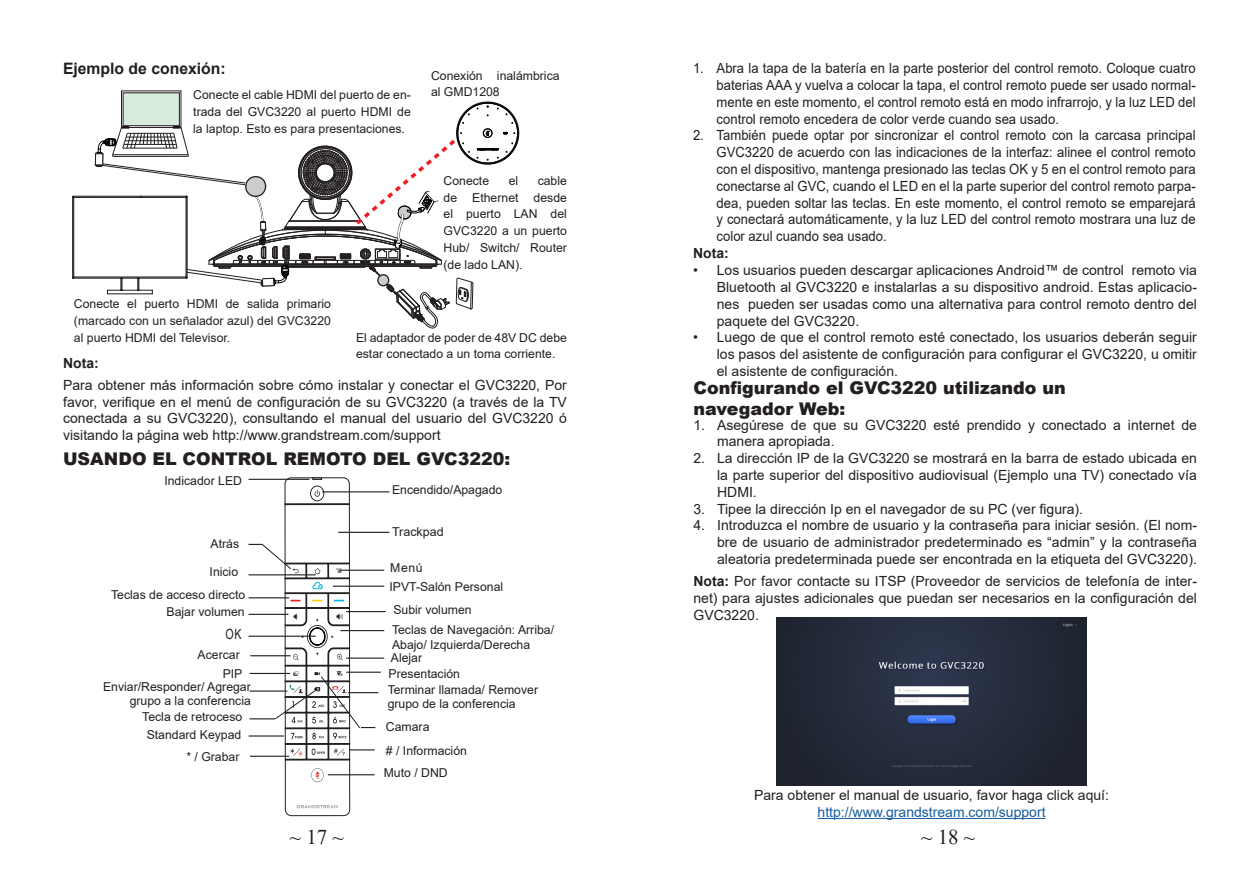
<style>
.page{position:relative;width:1260px;height:882px;background:#fff}
.page>*{position:absolute;margin:0;border:0;box-sizing:border-box;transform-origin:0 0}
.t1{font:21px "Times New Roman";color:#231f20}
.t2{font:900 17.5px/21px "Arial";color:#231f20}
.t3{font:700 15.75px "Arial";color:#231f20}
.t4{font:14px/16.8px "Arial";color:#231f20;text-align:justify}
.t5{font:14px/16.8px "Arial";color:#231f20;text-align:justify;scale:.93 1}
.t6{font:14px "Arial";color:#175d9e}
.t7{font:700 14px "Arial";color:#231f20}
.t8{font:14px "Arial";color:#231f20;scale:.76 1}
.t9{font:12.25px/16.8px "Arial";color:#231f20}
.s1{font-weight:700}
</style>
<div class="page">
<div style="left:123px;top:93px;width:56px;height:33px;background:#d6ebdc"></div>
<img style="left:777px;top:617px;width:309px;height:169px">
<hr style="left:818px;top:818px;width:228px;height:1px;background:#175d9e">
<svg style="left:73px;top:102px;width:446px;height:226px"></svg>
<svg style="left:311px;top:768px;width:13px;height:14px"></svg>
<div style="left:285px;top:477px;width:65px;height:339px;border:1px solid #202121;border-radius:6px"></div>
<svg style="left:310px;top:486px;width:14px;height:15px"></svg>
<div style="left:285px;top:503px;width:65px;height:2px;border:1px solid #202121"></div>
<svg style="left:312px;top:477px;width:10px;height:3px"></svg>
<svg style="left:297px;top:805px;width:41px;height:3px"></svg>
<hr style="left:322px;top:491px;width:68px;height:1px;background:#231f20">
<hr style="left:338px;top:532px;width:52px;height:1px;background:#231f20">
<hr style="left:333px;top:586px;width:51px;height:1px;background:#231f20">
<hr style="left:346px;top:611px;width:40px;height:1px;background:#231f20">
<hr style="left:339px;top:570px;width:45px;height:1px;background:#231f20">
<hr style="left:340px;top:630px;width:44px;height:1px;background:#231f20">
<hr style="left:346px;top:658px;width:38px;height:1px;background:#231f20">
<hr style="left:346px;top:672px;width:35px;height:1px;background:#231f20">
<hr style="left:348px;top:692px;width:30px;height:1px;background:#231f20">
<hr style="left:328px;top:774px;width:47px;height:1px;background:#231f20">
<hr style="left:249px;top:479px;width:60px;height:1px;background:#231f20">
<svg style="left:249px;top:543px;width:126px;height:218px"></svg>
<p class="t3" style="left:63px;top:58px;width:164px">Ejemplo de conexión:</p>
<p class="t9" style="left:193px;top:86px;width:219px;text-align:justify">Conecte el cable HDMI del puerto de en&shy;trada del GVC3220 al puerto HDMI de la laptop. Esto es para presentaciones.</p>
<p class="t9" style="left:431px;top:67px;width:130px">Conexión inalámbrica al GMD1208</p>
<p class="t9" style="left:444px;top:172px;width:47px">Conecte</p>
<p class="t9" style="left:509px;top:172px;width:11px">el</p>
<p class="t9" style="left:444px;top:172px;width:125px;text-align:justify;text-indent:94px">cable de Ethernet desde el puerto LAN del GVC3220 a un puerto Hub/ Switch/ Router (de lado LAN).</p>
<p class="t9" style="left:74px;top:296px;width:259px;text-align:justify">Conecte el puerto HDMI de salida primario (marcado con un señalador azul) del GVC3220 al puerto HDMI del Televisor.</p>
<p class="t9" style="left:356px;top:329px;width:212px">El adaptador de poder de 48V DC debe estar conectado a un toma corriente.</p>
<p class="t7" style="left:63px;top:353px;width:37px">Nota:</p>
<p class="t4" style="left:63px;top:376px;width:505px">Para obtener más información sobre cómo instalar y conectar el GVC3220, Por favor, verifique en el menú de configuración de su GVC3220 (a través de la TV conectada a su GVC3220), consultando el manual del usuario del GVC3220 ó visitando la página web http://www.grandstream.com/support</p>
<p class="t2" style="left:63px;top:448px;width:449px">USANDO EL CONTROL REMOTO DEL GVC3220:</p>
<p class="t9" style="left:164px;top:472px;width:79px">Indicador LED</p>
<p class="t9" style="left:211px;top:535px;width:30px">Atrás</p>
<p class="t9" style="left:210px;top:563px;width:30px">Inicio</p>
<p class="t9" style="left:111px;top:586px;width:136px">Teclas de acceso directo</p>
<p class="t9" style="left:167px;top:603px;width:80px">Bajar volumen</p>
<p class="t8" style="left:226px;top:625px;width:23px">OK</p>
<p class="t9" style="left:198px;top:646px;width:44px">Acercar</p>
<p class="t9" style="left:223px;top:665px;width:21px">PIP</p>
<p class="t9" style="left:103px;top:679px;width:149px;line-height:14.7px;text-align:right">Enviar/Responder/ Agregar grupo a la conferencia</p>
<p class="t9" style="left:142px;top:708px;width:102px">Tecla de retroceso</p>
<p class="t9" style="left:147px;top:726px;width:96px">Standard Keypad</p>
<p class="t9" style="left:186px;top:748px;width:55px">* / Grabar</p>
<p class="t9" style="left:392px;top:481px;width:112px">Encendido/Apagado</p>
<p class="t9" style="left:392px;top:523px;width:53px">Trackpad</p>
<p class="t9" style="left:390px;top:559px;width:34px">Menú</p>
<p class="t9" style="left:390px;top:578px;width:115px">IPVT-Salón Personal</p>
<p class="t9" style="left:393px;top:602px;width:80px">Subir volumen</p>
<p class="t9" style="left:392px;top:623px;width:164px;line-height:14.7px">Teclas de Navegación: Arriba/<br>Abajo/ Izquierda/Derecha</p>
<p class="t9" style="left:391px;top:649px;width:33px">Alejar</p>
<p class="t9" style="left:389px;top:665px;width:73px">Presentación</p>
<p class="t9" style="left:388px;top:682px;width:152px;line-height:14.7px">Terminar llamada/ Remover grupo de la conferencia</p>
<p class="t9" style="left:386px;top:718px;width:45px">Camara</p>
<p class="t9" style="left:386px;top:742px;width:83px"># / Información</p>
<p class="t9" style="left:384px;top:764px;width:65px">Muto / DND</p>
<p class="t5" style="left:717px;top:60px;width:517px;text-indent:-24px">1. Abra la tapa de la batería en la parte posterior del control remoto. Coloque cuatro baterias AAA y vuelva a colocar la tapa, el control remoto puede ser usado normal&shy;mente en este momento, el control remoto está en modo infrarrojo, y la luz LED del control remoto encedera de color verde cuando sea usado.</p>
<p class="t5" style="left:717px;top:127px;width:517px;text-indent:-24px">2. También puede optar por sincronizar el control remoto con la carcasa principal GVC3220 de acuerdo con las indicaciones de la interfaz: alinee el control remoto con el dispositivo, mantenga presionado las teclas OK y 5 en el control remoto para conectarse al GVC, cuando el LED en el la parte superior del control remoto parpa&shy;dea, pueden soltar las teclas. En este momento, el control remoto se emparejará y conectará automáticamente, y la luz LED del control remoto mostrara una luz de color azul cuando sea usado.</p>
<p class="t7" style="left:693px;top:244px;width:37px">Nota:</p>
<p class="t4" style="left:717px;top:262px;width:482px;text-indent:-24px">• Los usuarios pueden descargar aplicaciones Android™ de control remoto via Bluetooth al GVC3220 e instalarlas a su dispositivo android. Estas aplicacio&shy;nes pueden ser usadas como una alternativa para control remoto dentro del paquete del GVC3220.</p>
<p class="t4" style="left:717px;top:329px;width:482px;text-indent:-24px">• Luego de que el control remoto esté conectado, los usuarios deberán seguir los pasos del asistente de configuración para configurar el GVC3220, u omitir el asistente de configuración.</p>
<p class="t2" style="left:694px;top:376px;width:374px">Configurando el GVC3220 utilizando un navegador Web:</p>
<p class="t4" style="left:717px;top:416px;width:481px;text-indent:-24px">1. Asegúrese de que su GVC3220 esté prendido y conectado a internet de manera apropiada.</p>
<p class="t4" style="left:717px;top:450px;width:481px;text-indent:-24px">2. La dirección IP de la GVC3220 se mostrará en la barra de estado ubicada en la parte superior del dispositivo audiovisual (Ejemplo una TV) conectado vía HDMI.</p>
<p class="t4" style="left:694px;top:500px;width:391px">3. Tipee la dirección Ip en el navegador de su PC (ver figura).</p>
<p class="t4" style="left:717px;top:517px;width:481px;text-indent:-24px">4. Introduzca el nombre de usuario y la contraseña para iniciar sesión. (El nom&shy;bre de usuario de administrador predeterminado es “admin” y la contraseña aleatoria predeterminada puede ser encontrada en la etiqueta del GVC3220).</p>
<p class="t4" style="left:694px;top:573px;width:505px"><span class="s1">Nota:</span> Por favor contacte su ITSP (Proveedor de servicios de telefonía de inter&shy;net) para ajustes adicionales que puedan ser necesarios en la configuración del GVC3220.</p>
<p class="t4" style="left:754px;top:787px;width:356px">Para obtener el manual de usuario, favor haga click aquí:</p>
<p class="t6" style="left:818px;top:802px;width:229px">http://www.grandstream.com/support</p>
<h1 class="t1" style="left:290px;top:822px;width:56px">~ 17 ~</h1>
<h1 class="t1" style="left:921px;top:822px;width:56px">~ 18 ~</h1>
</div>
